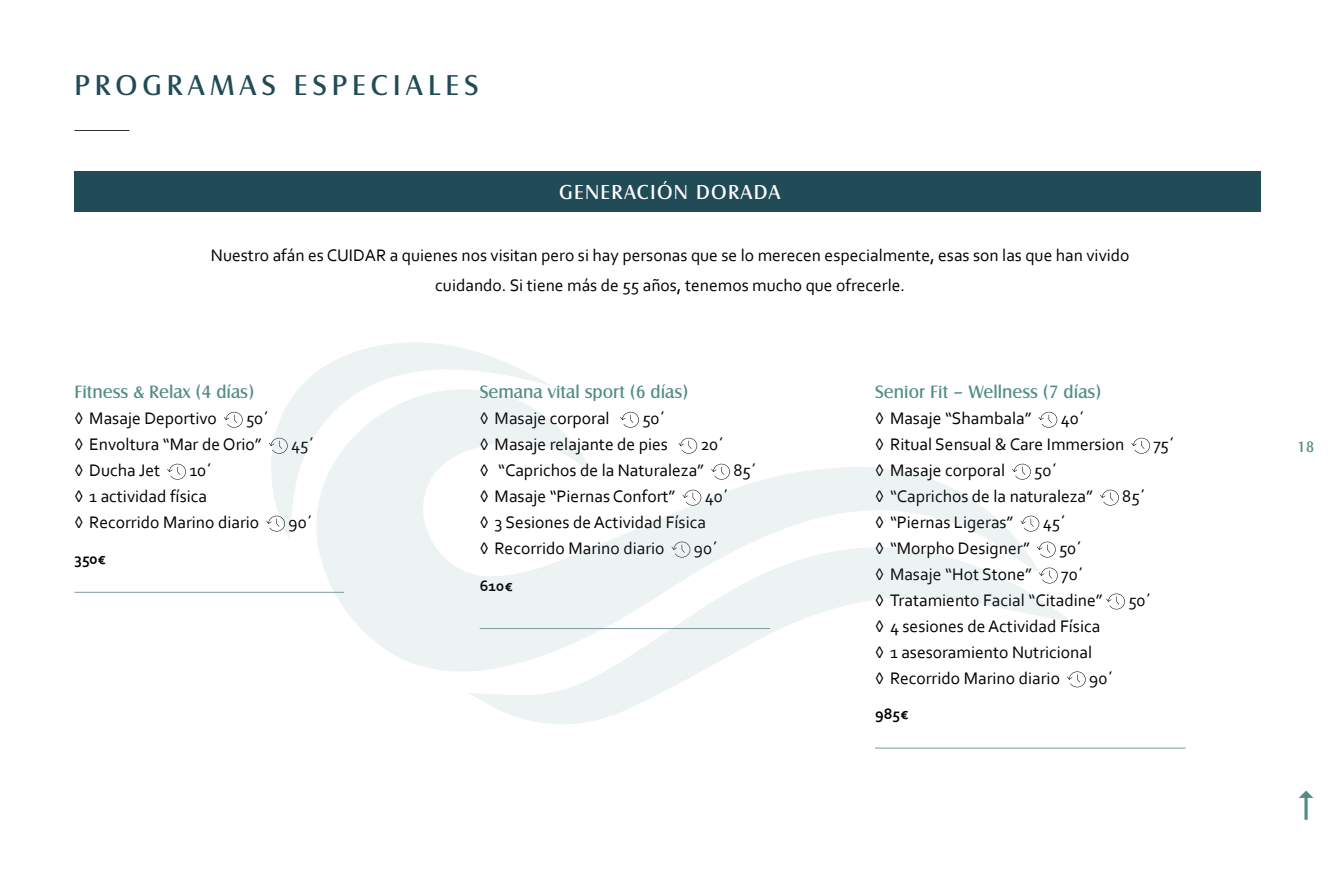
<style>
.page{position:relative;width:1340px;height:893px;background:#fff}
.page>*{position:absolute;margin:0;border:0;box-sizing:border-box;transform-origin:0 0}
.t1{font:29.75px "Castle TOT Boo";letter-spacing:.17em;color:#214b57}
.t2{font:21px "Castle TOT Boo";letter-spacing:.06em;color:#fff}
.t3{font:18.55px "Castle TOT Boo";color:#518d85}
.t4{font:17.5px/25.9px "Corbel";color:#000}
.t5{font:700 15.75px "Corbel";color:#000}
.t6{font:15.75px "Castle TOT Boo";color:#518d85}
</style>
<div class="page">
<hr style="left:74px;top:130px;width:55px;height:1px;background:#2b3338">
<div style="left:74px;top:171px;width:1186px;height:41px;background:#214b57"></div>
<svg style="left:224px;top:412px;width:18px;height:16px"></svg>
<svg style="left:167px;top:464px;width:19px;height:16px"></svg>
<hr style="left:74px;top:592px;width:270px;height:1px;background:#214b57">
<svg style="left:1040px;top:412px;width:17px;height:16px"></svg>
<svg style="left:1131px;top:438px;width:18px;height:16px"></svg>
<svg style="left:1100px;top:490px;width:18px;height:16px"></svg>
<svg style="left:1106px;top:594px;width:18px;height:15px"></svg>
<svg style="left:1068px;top:671px;width:17px;height:16px"></svg>
<hr style="left:875px;top:748px;width:310px;height:1px;background:#214b57">
<svg style="left:292px;top:411px;width:748px;height:261px"></svg>
<svg style="left:266px;top:342px;width:287px;height:197px;fill:#edf3f3"></svg>
<svg style="left:468px;top:523px;width:600px;height:201px"></svg>
<h1 class="t1" style="left:74px;top:68px;width:405px">PROGRAMAS ESPECIALES</h1>
<p class="t2" style="left:559px;top:180px;width:223px">GENERACIÓN DORADA</p>
<p class="t4" style="left:211px;top:240px;width:920px;line-height:29.8px;text-align:center">Nuestro afán es CUIDAR a quienes nos visitan pero si hay personas que se lo merecen especialmente, esas son las que han vivido cuidando. Si tiene más de 55 años, tenemos mucho que ofrecerle.</p>
<p class="t3" style="left:74px;top:381px;width:181px">Fitness &amp; Relax (4 días)</p>
<p class="t4" style="left:74px;top:405px;width:144px">◊ Masaje Deportivo</p>
<p class="t4" style="left:74px;top:405px;width:196px;text-indent:172px">50´ ◊ Envoltura “Mar de Orio”</p>
<p class="t4" style="left:74px;top:457px;width:186px;text-indent:115px">10´<br>◊ 1 actividad física<br>◊ Recorrido Marino diario</p>
<p class="t4" style="left:74px;top:457px;width:87px">◊ Ducha Jet</p>
<p class="t5" style="left:74px;top:549px;width:33px">350€</p>
<p class="t4" style="left:291px;top:431px;width:25px">45´</p>
<p class="t4" style="left:288px;top:509px;width:26px">90´</p>
<p class="t3" style="left:480px;top:381px;width:210px">Semana vital sport (6 días)</p>
<p class="t4" style="left:480px;top:405px;width:131px">◊ Masaje corporal</p>
<p class="t4" style="left:480px;top:405px;width:190px;text-align:right">50´<br>◊ Masaje relajante de pies</p>
<p class="t4" style="left:480px;top:431px;width:246px;text-indent:221px">20´ ◊ “Caprichos de la Naturaleza”</p>
<p class="t4" style="left:733px;top:457px;width:25px">85´</p>
<p class="t4" style="left:480px;top:483px;width:197px">◊ Masaje “Piernas Confort”</p>
<p class="t4" style="left:480px;top:483px;width:250px;text-indent:225px">40´ ◊ 3 Sesiones de Actividad Física<br>◊ Recorrido Marino diario</p>
<p class="t4" style="left:694px;top:535px;width:26px">90´</p>
<p class="t5" style="left:480px;top:576px;width:34px">610€</p>
<p class="t3" style="left:875px;top:381px;width:228px">Senior Fit – Wellness (7 días)</p>
<p class="t4" style="left:875px;top:405px;width:158px">◊ Masaje “Shambala”</p>
<p class="t4" style="left:875px;top:405px;width:251px;text-indent:186px">40´<br>◊ Ritual Sensual &amp; Care Immersion</p>
<p class="t4" style="left:875px;top:457px;width:219px;text-indent:159px">50´<br>◊ “Caprichos de la naturaleza”</p>
<p class="t4" style="left:875px;top:457px;width:131px">◊ Masaje corporal</p>
<p class="t4" style="left:1122px;top:483px;width:25px">85´</p>
<p class="t4" style="left:1153px;top:431px;width:23px">75´</p>
<p class="t4" style="left:875px;top:509px;width:140px">◊ “Piernas Ligeras”</p>
<p class="t4" style="left:1042px;top:509px;width:25px">45´</p>
<p class="t4" style="left:875px;top:535px;width:156px">◊ “Morpho Designer”</p>
<p class="t4" style="left:1059px;top:535px;width:25px">50´</p>
<p class="t4" style="left:875px;top:561px;width:158px">◊ Masaje “Hot Stone”</p>
<p class="t4" style="left:875px;top:561px;width:229px;text-indent:186px">70´<br>◊ Tratamiento Facial “Citadine”</p>
<p class="t4" style="left:1128px;top:586px;width:25px">50´</p>
<p class="t4" style="left:875px;top:612px;width:227px">◊ 4 sesiones de Actividad Física ◊ 1 asesoramiento Nutricional ◊ Recorrido Marino diario</p>
<p class="t4" style="left:1089px;top:664px;width:26px">90´</p>
<p class="t5" style="left:875px;top:704px;width:35px">985€</p>
<p class="t6" style="left:1297px;top:438px;width:18px">18</p>
</div>
